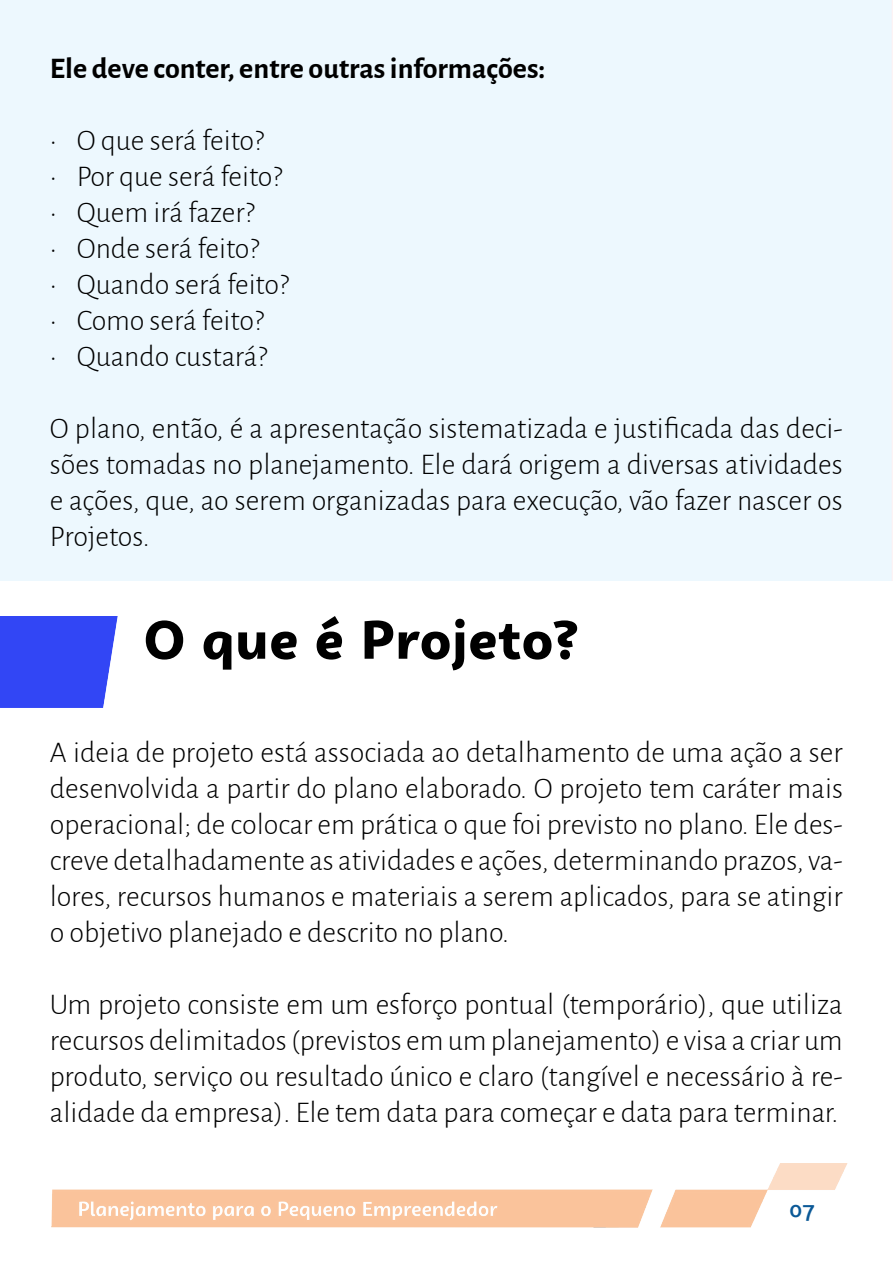
<style>
.page{position:relative;width:893px;height:1263px;background:#fff}
.page>*{position:absolute;margin:0;border:0;box-sizing:border-box;transform-origin:0 0}
.t1{font:900 53.4px "Campuni";letter-spacing:.02em;color:#000}
.t2{font:300 30px/36px "Alegreya Sans";color:#000;text-align:justify}
.t3{font:700 30px "Alegreya Sans";color:#000}
.t4{font:500 22.5px "Campuni";color:#0b5997}
</style>
<div class="page">
<img style="left:51px;top:1163px;width:796px;height:64px">
<div style="left:0;top:617px;width:118px;height:91px;background:#3246f5"></div>
<p class="t3" style="left:50px;top:46px;width:497px">Ele deve conter, entre outras informações:</p>
<p class="t2" style="left:50px;top:121px;width:216px">• O que será feito?</p>
<p class="t2" style="left:50px;top:157px;width:234px">• Por que será feito?</p>
<p class="t2" style="left:50px;top:193px;width:206px">• Quem irá fazer?</p>
<p class="t2" style="left:50px;top:229px;width:211px">• Onde será feito?</p>
<p class="t2" style="left:50px;top:265px;width:241px">• Quando será feito?</p>
<p class="t2" style="left:50px;top:301px;width:216px">• Como será feito?</p>
<p class="t2" style="left:50px;top:337px;width:219px">• Quando custará?</p>
<p class="t2" style="left:50px;top:409px;width:794px">O plano, então, é a apresentação sistematizada e justificada das deci&shy;sões tomadas no planejamento. Ele dará origem a diversas atividades e ações, que, ao serem organizadas para execução, vão fazer nascer os Projetos.</p>
<h1 class="t1" style="left:144px;top:605px;width:436px">O que é Projeto?</h1>
<p class="t2" style="left:50px;top:733px;width:795px">A ideia de projeto está associada ao detalhamento de uma ação a ser desenvolvida a partir do plano elaborado. O projeto tem caráter mais operacional; de colocar em prática o que foi previsto no plano. Ele des&shy;creve detalhadamente as atividades e ações, determinando prazos, va&shy;lores, recursos humanos e materiais a serem aplicados, para se atingir o objetivo planejado e descrito no plano.</p>
<p class="t2" style="left:50px;top:985px;width:794px">Um projeto consiste em um esforço pontual (temporário), que utiliza recursos delimitados (previstos em um planejamento) e visa a criar um produto, serviço ou resultado único e claro (tangível e necessário à re&shy;alidade da empresa). Ele tem data para começar e data para terminar.</p>
<p class="t4" style="left:789px;top:1195px;width:27px">07</p>
</div>
